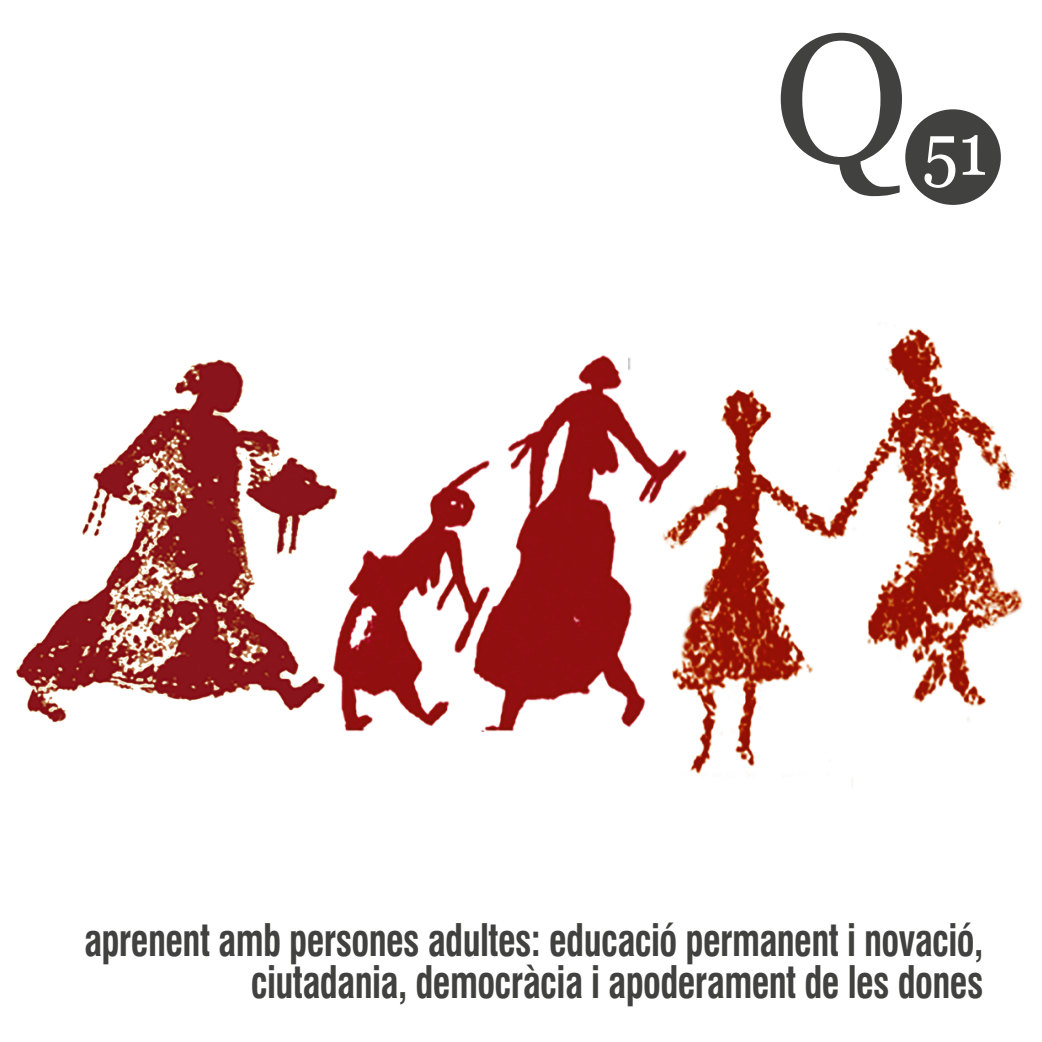
<style>
.page{position:relative;width:1042px;height:1042px;background:#fff}
.page>*{position:absolute;margin:0;border:0;box-sizing:border-box;transform-origin:0 0}
.t1{font:182px "Georgia";color:#414140}
.t2{font:73.5px "Georgia";color:#fff;scale:.92 1}
.t3{font:700 condensed 43.75px/42px "Swiss 721 BT";letter-spacing:-.015em;color:#414140;text-align:right;scale:.85 1}
</style>
<div class="page">
<div style="left:905px;top:109px;width:96px;height:96px;background:#414140;border-radius:50%"></div>
<img style="left:345px;top:355px;width:283px;height:377px">
<img style="left:16px;top:359px;width:329px;height:368px">
<img style="left:628px;top:328px;width:396px;height:456px">
<h1 class="t1" style="left:773px;top:-4px;width:137px">Q</h1>
<h2 class="t2" style="left:922px;top:108px;width:72px">51</h2>
<p class="t3" style="left:84px;top:919px;width:1059px">aprenent amb persones adultes: educació permanent i novació, ciutadania, democràcia i apoderament de les dones</p>
</div>
